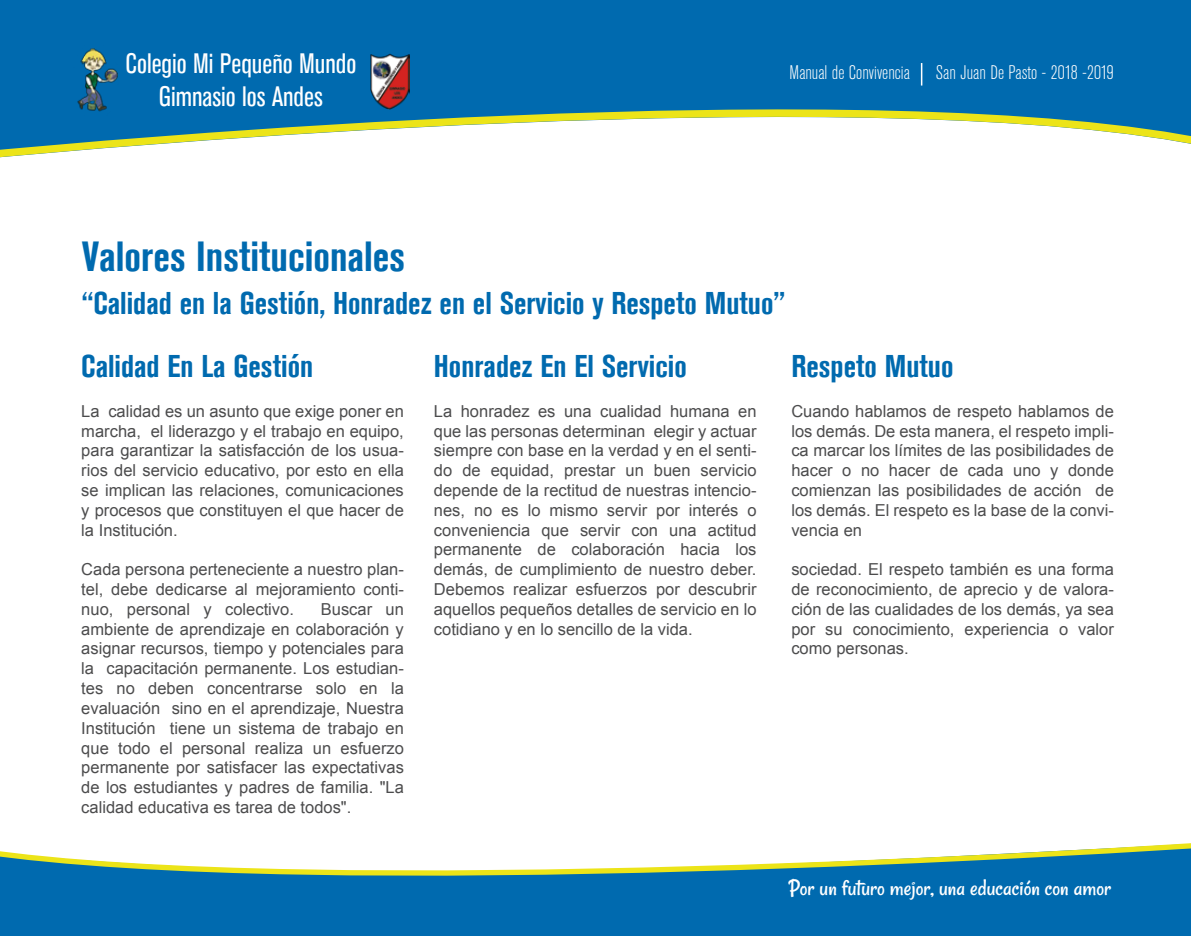
<style>
.page{position:relative;width:1191px;height:936px;background:#fff}
.page>*{position:absolute;margin:0;border:0;box-sizing:border-box;transform-origin:0 0}
.t1{font:700 condensed 42px "Akzidenz Grotesk BE";color:#006aaf}
.t2{font:700 condensed 31.35px "Akzidenz Grotesk BE";color:#006aaf}
.t3{font:condensed 27.9px/33.6px "Akzidenz Grotesk BE";color:#fff;text-align:center}
.t4{font:23.7px "Rancho";color:#fff}
.t5{font:300 condensed 19.5px "Akzidenz Grotesk BE";color:#fff}
.t6{font:16.5px/19.8px "Arial";color:#4c4c4d;text-align:justify}
</style>
<div class="page">
<div style="left:0;top:918px;width:1191px;height:17px;background:#006aaf"></div>
<svg style="left:0;top:843px;width:1191px;height:75px;fill:#006aaf"></svg>
<svg style="left:0;top:0;width:1191px;height:158px;fill:#006aaf"></svg>
<svg style="left:921px;top:63px;width:1px;height:22px"></svg>
<img style="left:370px;top:54px;width:40px;height:55px">
<img style="left:74px;top:43px;width:45px;height:72px">
<h3 class="t3" style="left:125px;top:47px;width:232px">Colegio Mi Pequeño Mundo<br>Gimnasio los Andes</h3>
<h1 class="t1" style="left:82px;top:232px;width:325px">Valores Institucionales</h1>
<p class="t5" style="left:789px;top:62px;width:122px">Manual de Convivencia</p>
<p class="t5" style="left:936px;top:62px;width:179px">San Juan De Pasto - 2018 -2019</p>
<h2 class="t2" style="left:82px;top:285px;width:705px">“Calidad en la Gestión, Honradez en el Servicio y Respeto Mutuo”</h2>
<h2 class="t2" style="left:81px;top:348px;width:233px">Calidad En La Gestión</h2>
<p class="t6" style="left:81px;top:401px;width:324px">La calidad es un asunto que exige poner en marcha, el liderazgo y el trabajo en equipo, para garantizar la satisfacción de los usua&shy;rios del servicio educativo, por esto en ella se implican las relaciones, comunicaciones y procesos que constituyen el que hacer de la Institución.</p>
<p class="t6" style="left:81px;top:559px;width:324px">Cada persona perteneciente a nuestro plan&shy;tel, debe dedicarse al mejoramiento conti&shy;nuo, personal y colectivo.</p>
<p class="t6" style="left:81px;top:599px;width:324px;text-indent:239px">Buscar un ambiente de aprendizaje en colaboración y asignar recursos, tiempo y potenciales para la capacitación permanente. Los estudian&shy;tes no deben concentrarse solo en la evaluación sino en el aprendizaje, Nuestra Institución tiene un sistema de trabajo en que todo el personal realiza un esfuerzo permanente por satisfacer las expectativas de los estudiantes y padres de familia. "La calidad educativa es tarea de todos".</p>
<h2 class="t2" style="left:434px;top:348px;width:254px">Honradez En El Servicio</h2>
<p class="t6" style="left:434px;top:401px;width:324px">La honradez es una cualidad humana en que las personas determinan elegir y actuar siempre con base en la verdad y en el senti&shy;do de equidad, prestar un buen servicio depende de la rectitud de nuestras intencio&shy;nes, no es lo mismo servir por interés o conveniencia que servir con una actitud permanente de colaboración hacia los demás, de cumplimiento de nuestro deber.<br>Debemos realizar esfuerzos por descubrir aquellos pequeños detalles de servicio en lo cotidiano y en lo sencillo de la vida.</p>
<h2 class="t2" style="left:791px;top:348px;width:163px">Respeto Mutuo</h2>
<p class="t6" style="left:791px;top:401px;width:324px">Cuando hablamos de respeto hablamos de los demás. De esta manera, el respeto impli&shy;ca marcar los límites de las posibilidades de hacer o no hacer de cada uno y donde comienzan las posibilidades de acción de los demás. El respeto es la base de la convi&shy;vencia en</p>
<p class="t6" style="left:791px;top:559px;width:324px">sociedad. El respeto también es una forma de reconocimiento, de aprecio y de valora&shy;ción de las cualidades de los demás, ya sea por su conocimiento, experiencia o valor como personas.</p>
<h3 class="t4" style="left:789px;top:873px;width:324px">Por un futuro mejor, una educación con amor</h3>
</div>
